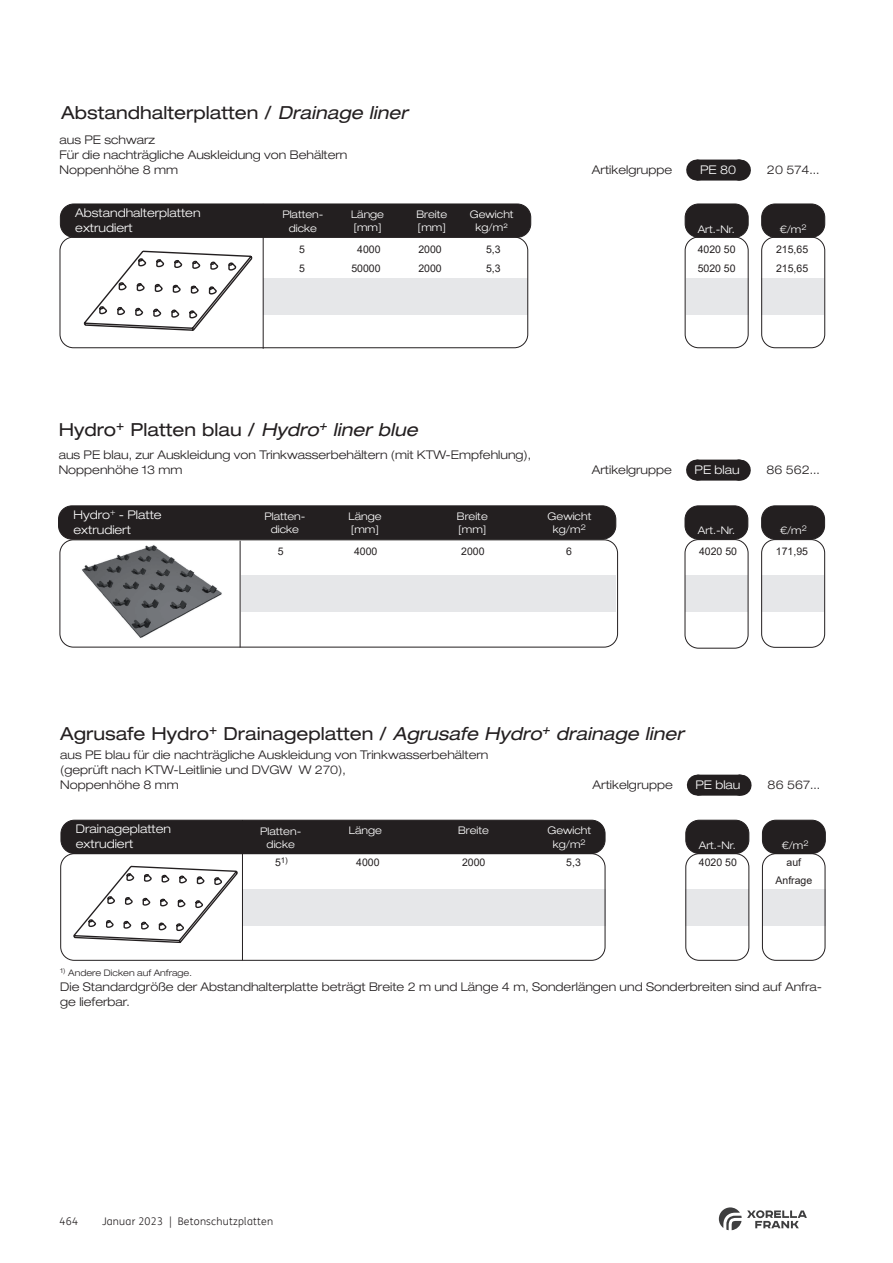
<style>
.page{position:relative;width:893px;height:1263px;background:#fff}
.page>*{position:absolute;margin:0;border:0;box-sizing:border-box;transform-origin:0 0}
.t1{font:expanded 18px "Helvetica Neue LT Pro";color:#231f20}
.t2{font:300 expanded 12px/15px "Helvetica Neue LT Pro";color:#231f20}
.t3{font:300 expanded 12px/15px "Helvetica Neue LT Pro";color:#fff}
.t4{font:300 expanded 10.5px/13.6px "Helvetica Neue LT Pro";color:#fff;text-align:center}
.t5{font:10.5px/18.1px "Arial";color:#231f20;text-align:center}
.t6{font:300 10.5px "FS Me Pro";letter-spacing:.02em;color:#231f20}
.t7{font:300 expanded 9px "Helvetica Neue LT Pro";color:#231f20}
.t8{font:7.8px "Arial";color:#231f20}
.s1{font-style:italic}
.s2{font-size:10.5px}
</style>
<div class="page">
<svg style="left:719px;top:1207px;width:88px;height:23px"></svg>
<div style="left:696px;top:460px;width:43px;height:21px;background:#231f20"></div>
<svg style="left:718px;top:460px;width:22px;height:21px"></svg>
<div style="left:697px;top:775px;width:43px;height:21px;background:#231f20"></div>
<svg style="left:719px;top:775px;width:22px;height:21px"></svg>
<div style="left:697px;top:160px;width:42px;height:21px;background:#231f20"></div>
<svg style="left:718px;top:160px;width:22px;height:21px"></svg>
<div style="left:761px;top:278px;width:63px;height:37px;background:#e6e7e9"></div>
<div style="left:686px;top:278px;width:63px;height:37px;background:#e6e7e9"></div>
<div style="left:263px;top:278px;width:265px;height:37px;background:#e6e7e9"></div>
<div style="left:60px;top:237px;width:468px;height:111px;border:1px solid #231f20;border-radius:14px"></div>
<hr style="left:263px;top:204px;width:1px;height:145px;background:#231f20">
<div style="left:685px;top:237px;width:63px;height:111px;border:1px solid #231f20;border-radius:14px"></div>
<div style="left:761px;top:237px;width:64px;height:111px;border:1px solid #231f20;border-radius:13px"></div>
<svg style="left:83px;top:250px;width:170px;height:81px"></svg>
<div style="left:685px;top:204px;width:63px;height:33px;background:#231f20;border-radius:14px"></div>
<div style="left:685px;top:204px;width:63px;height:34px;border:1px solid #231f20;border-radius:14px"></div>
<div style="left:60px;top:204px;width:471px;height:33px;background:#231f20;border-radius:14px"></div>
<div style="left:60px;top:204px;width:471px;height:34px;border:1px solid #231f20;border-radius:14px"></div>
<div style="left:762px;top:204px;width:63px;height:33px;background:#231f20;border-radius:13px"></div>
<div style="left:761px;top:204px;width:64px;height:34px;border:1px solid #231f20;border-radius:13px"></div>
<div style="left:685px;top:575px;width:63px;height:37px;background:#e6e7e9"></div>
<div style="left:761px;top:575px;width:63px;height:37px;background:#e6e7e9"></div>
<div style="left:241px;top:575px;width:374px;height:37px;background:#e6e7e9"></div>
<img style="left:82px;top:545px;width:140px;height:93px">
<div style="left:685px;top:539px;width:63px;height:109px;border:1px solid #231f20;border-radius:13px"></div>
<div style="left:60px;top:539px;width:558px;height:108px;border:1px solid #231f20;border-radius:14px"></div>
<hr style="left:240px;top:541px;width:1px;height:106px;background:#231f20">
<div style="left:761px;top:539px;width:64px;height:109px;border:1px solid #231f20;border-radius:13px"></div>
<div style="left:685px;top:506px;width:63px;height:33px;background:#231f20;border-radius:13px"></div>
<div style="left:685px;top:505px;width:63px;height:34px;border:1px solid #231f20;border-radius:13px"></div>
<div style="left:59px;top:506px;width:557px;height:33px;background:#231f20;border-radius:14px"></div>
<div style="left:58px;top:505px;width:558px;height:34px;border:1px solid #231f20;border-radius:14px"></div>
<div style="left:762px;top:506px;width:63px;height:33px;background:#231f20;border-radius:14px"></div>
<div style="left:761px;top:505px;width:64px;height:34px;border:1px solid #231f20;border-radius:14px"></div>
<div style="left:685px;top:889px;width:64px;height:37px;background:#e6e7e9"></div>
<div style="left:762px;top:889px;width:64px;height:37px;background:#e6e7e9"></div>
<div style="left:242px;top:889px;width:363px;height:37px;background:#e6e7e9"></div>
<div style="left:685px;top:853px;width:64px;height:108px;border:1px solid #231f20;border-radius:14px"></div>
<div style="left:60px;top:853px;width:545px;height:108px;border:1px solid #231f20;border-radius:14px"></div>
<hr style="left:242px;top:820px;width:1px;height:140px;background:#231f20">
<div style="left:762px;top:853px;width:63px;height:108px;border:1px solid #231f20;border-radius:13px"></div>
<svg style="left:73px;top:865px;width:165px;height:79px"></svg>
<div style="left:686px;top:820px;width:63px;height:33px;background:#231f20;border-radius:14px"></div>
<div style="left:685px;top:820px;width:64px;height:34px;border:1px solid #231f20;border-radius:14px"></div>
<div style="left:61px;top:820px;width:544px;height:33px;background:#231f20;border-radius:14px"></div>
<div style="left:61px;top:820px;width:544px;height:34px;border:1px solid #231f20;border-radius:14px"></div>
<div style="left:762px;top:820px;width:63px;height:33px;background:#231f20;border-radius:14px"></div>
<div style="left:762px;top:820px;width:64px;height:34px;border:1px solid #231f20;border-radius:14px"></div>
<h1 class="t1" style="left:61px;top:101px;width:348px">Abstandhalterplatten / <span class="s1">Drainage liner</span></h1>
<p class="t2" style="left:60px;top:132px;width:289px">aus PE schwarz<br>Für die nachträgliche Auskleidung von Behältern<br>Noppenhöhe 8 mm</p>
<p class="t3" style="left:75px;top:205px;width:127px">Abstandhalterplatten extrudiert</p>
<p class="t4" style="left:416px;top:207px;width:32px;text-align:left">Breite [mm]</p>
<p class="t4" style="left:470px;top:207px;width:45px">Gewicht kg/m²</p>
<p class="t4" style="left:351px;top:207px;width:35px;text-align:left">Länge [mm]</p>
<p class="t4" style="left:282px;top:207px;width:43px">Platten&shy;dicke</p>
<p class="t2" style="left:592px;top:162px;width:82px">Artikelgruppe</p>
<p class="t3" style="left:700px;top:162px;width:38px">PE 80</p>
<p class="t2" style="left:767px;top:162px;width:54px">20 574...</p>
<p class="t4" style="left:698px;top:222px;width:39px">Art.-Nr.</p>
<p class="t4" style="left:780px;top:222px;width:29px">€/m<sup>2</sup></p>
<p class="t5" style="left:299px;top:240px;width:7px">5</p>
<p class="t5" style="left:357px;top:240px;width:25px">4000</p>
<p class="t5" style="left:418px;top:240px;width:25px">2000</p>
<p class="t5" style="left:486px;top:240px;width:16px">5,3</p>
<p class="t5" style="left:698px;top:240px;width:39px">4020 50</p>
<p class="t5" style="left:776px;top:240px;width:34px">215,65</p>
<p class="t5" style="left:299px;top:259px;width:7px">5</p>
<p class="t5" style="left:351px;top:259px;width:31px">50000</p>
<p class="t5" style="left:418px;top:259px;width:25px">2000</p>
<p class="t5" style="left:486px;top:259px;width:16px">5,3</p>
<p class="t5" style="left:698px;top:259px;width:39px">5020 50</p>
<p class="t5" style="left:776px;top:259px;width:34px">215,65</p>
<h1 class="t1" style="left:59px;top:418px;width:361px">Hydro<sup>+</sup> Platten blau / <span class="s1">Hydro</span><sup>+</sup> <span class="s1">liner blue</span></h1>
<p class="t2" style="left:59px;top:447px;width:474px">aus PE blau, zur Auskleidung von Trinkwasserbehältern (mit KTW-Empfehlung),<br>Noppenhöhe 13 mm</p>
<p class="t2" style="left:592px;top:462px;width:82px">Artikelgruppe</p>
<p class="t3" style="left:695px;top:462px;width:47px">PE blau</p>
<p class="t2" style="left:766px;top:462px;width:55px">86 562...</p>
<p class="t3" style="left:73px;top:507px;width:90px">Hydro<sup>+</sup> - Platte extrudiert</p>
<p class="t4" style="left:457px;top:509px;width:32px;text-align:left">Breite [mm]</p>
<p class="t4" style="left:548px;top:509px;width:45px">Gewicht kg/m<sup>2</sup></p>
<p class="t4" style="left:348px;top:509px;width:35px;text-align:left">Länge [mm]</p>
<p class="t4" style="left:264px;top:509px;width:43px">Platten&shy;dicke</p>
<p class="t4" style="left:698px;top:523px;width:39px">Art.-Nr.</p>
<p class="t4" style="left:780px;top:523px;width:29px">€/m<sup>2</sup></p>
<p class="t5" style="left:278px;top:543px;width:7px">5</p>
<p class="t5" style="left:354px;top:543px;width:25px">4000</p>
<p class="t5" style="left:461px;top:543px;width:25px">2000</p>
<p class="t5" style="left:566px;top:543px;width:7px">6</p>
<p class="t5" style="left:699px;top:543px;width:39px">4020 50</p>
<p class="t5" style="left:776px;top:543px;width:34px">171,95</p>
<h1 class="t1" style="left:60px;top:722px;width:625px">Agrusafe Hydro<sup>+</sup> Drainageplatten / <span class="s1">Agrusafe Hydro</span><sup>+</sup> <span class="s1">drainage liner</span></h1>
<p class="t2" style="left:60px;top:747px;width:430px">aus PE blau für die nachträgliche Auskleidung von Trinkwasserbehältern (geprüft nach KTW-Leitlinie und DVGW W 270),<br>Noppenhöhe 8 mm</p>
<p class="t2" style="left:593px;top:777px;width:82px">Artikelgruppe</p>
<p class="t3" style="left:695px;top:777px;width:47px">PE blau</p>
<p class="t2" style="left:768px;top:777px;width:54px">86 567...</p>
<p class="t3" style="left:76px;top:821px;width:97px">Drainageplatten</p>
<p class="t4" style="left:349px;top:823px;width:35px">Länge</p>
<p class="t4" style="left:458px;top:823px;width:32px">Breite</p>
<p class="t3" style="left:76px;top:836px;width:59px">extrudiert</p>
<p class="t4" style="left:260px;top:824px;width:43px">Platten&shy;dicke</p>
<p class="t4" style="left:547px;top:823px;width:45px">Gewicht kg/m<sup>2</sup></p>
<p class="t4" style="left:699px;top:838px;width:39px">Art.-Nr.</p>
<p class="t4" style="left:782px;top:838px;width:29px">€/m<sup>2</sup></p>
<p class="t8" style="left:275px;top:855px;width:14px"><span class="s2">5</span>1)</p>
<p class="t5" style="left:356px;top:853px;width:25px">4000</p>
<p class="t5" style="left:462px;top:853px;width:25px">2000</p>
<p class="t5" style="left:566px;top:853px;width:16px">5,3</p>
<p class="t5" style="left:699px;top:853px;width:39px">4020 50</p>
<p class="t5" style="left:775px;top:853px;width:38px">auf<br>Anfrage</p>
<p class="t7" style="left:60px;top:967px;width:133px"><sup>1)</sup> Andere Dicken auf Anfrage.</p>
<p class="t2" style="left:60px;top:978px;width:763px">Die Standardgröße der Abstandhalterplatte beträgt Breite 2 m und Länge 4 m, Sonderlängen und Sonderbreiten sind auf Anfra&shy;ge lieferbar.</p>
<p class="t6" style="left:60px;top:1214px;width:20px">464</p>
<p class="t6" style="left:102px;top:1214px;width:173px">Januar 2023 | Betonschutzplatten</p>
</div>
